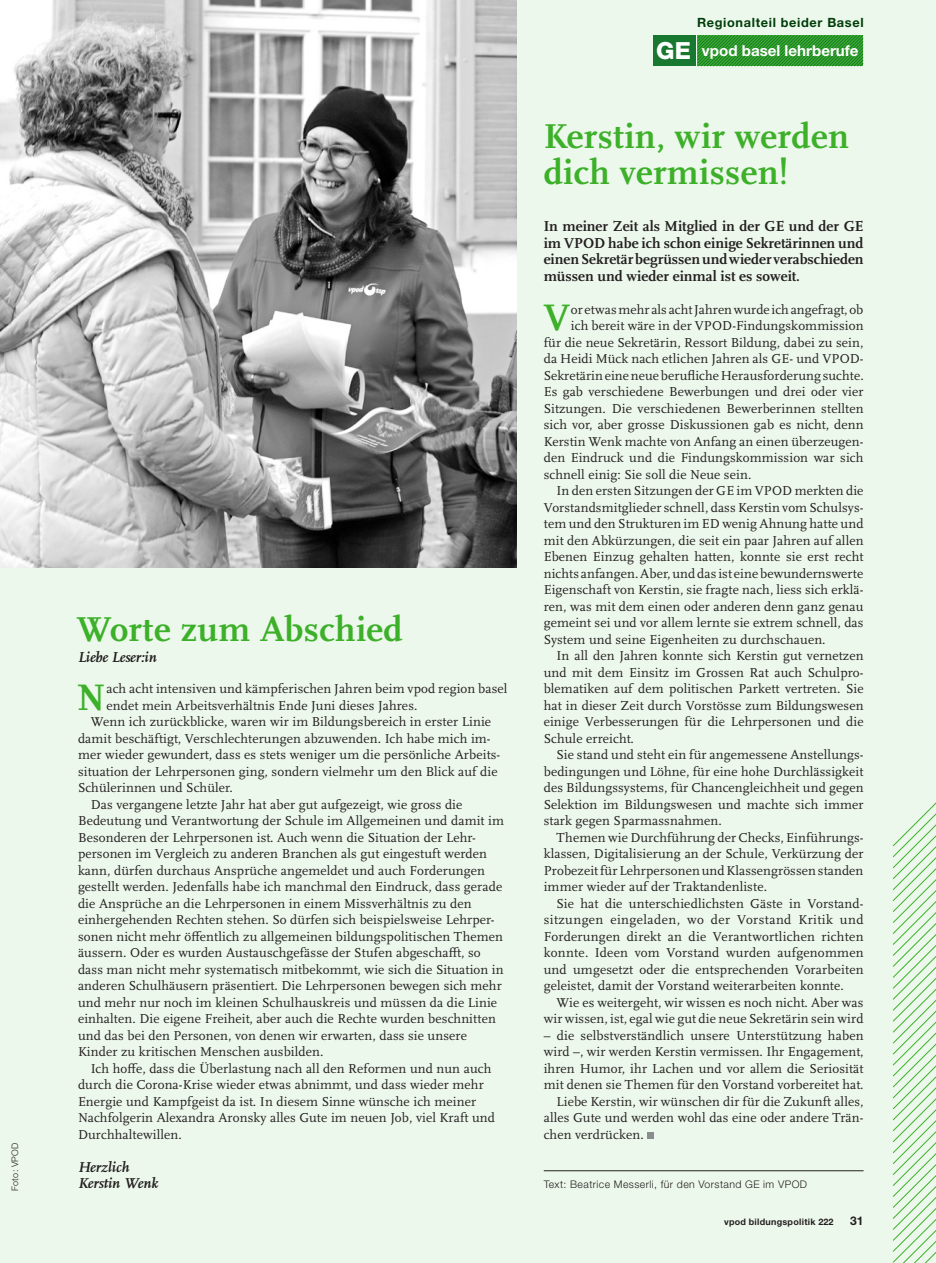
<style>
.page{position:relative;width:936px;height:1263px;background:#fff}
.page>*{position:absolute;margin:0;border:0;box-sizing:border-box;transform-origin:0 0}
.R-_Block_Cap{font:700 38.55px "Scala Pro";color:#3db02a}
.R-_Titel{font:700 36px/36px "Scala Pro";letter-spacing:.01em;color:#3db02a}
.Buch_Angaben_Neg_65{font:800 23.7px "Helvetica Neue LT Std";color:#fff}
.Buch_Angaben_Neg_65-2{font:700 15.15px "Helvetica Neue LT Std";color:#fff}
.R-_Einleitung{font:700 15px/16.5px "Scala Pro";color:#231f20;text-align:justify}
.R-_Einleitung-2{font:italic 700 15px "Scala Pro";color:#231f20}
.R-_Titel_Zwischen{font:italic 700 15px "Scala Pro";letter-spacing:-.005em;color:#231f20}
.Block_Scala_9pt_einz{font:13.5px/16.5px "Scala Pro";letter-spacing:.01em;color:#231f20;text-align:justify}
.R-_Block_Cap-2{font:13.5px/16.5px "Scala Pro";letter-spacing:.01em;color:#231f20}
.Rubrik_oben{font:700 12.75px "Helvetica Neue LT Std";letter-spacing:.05em;color:#003d09}
.t1{font:700 12px "Helvetica Neue LT Std";color:#231f20}
.Autor_45H_7_LINIE{font:300 10.5px "Helvetica Neue LT Std";letter-spacing:.04em;color:#231f20}
.t2{font:700 9px "Helvetica Neue LT Std";letter-spacing:.03em;color:#231f20}
.Credit_vertical_45_H{font:300 9px "Helvetica Neue LT Std";letter-spacing:.02em;color:#231f20}
</style>
<div class="page">
<div style="left:0;top:0;width:935px;height:1263px;background:#edf8ec"></div>
<hr style="left:543px;top:1170px;width:320px;height:1px;background:#231f20">
<div style="left:647px;top:1132px;width:6px;height:7px;background:#8a8c8f"></div>
<img style="left:0;top:0;width:517px;height:567px">
<svg style="left:892px;top:803px;width:43px;height:460px"></svg>
<div style="left:652px;top:35px;width:43px;height:31px;background:#18782f"></div>
<svg style="left:697px;top:35px;width:166px;height:32px;background:#319931"></svg>
<p class="Credit_vertical_45_H" style="left:9px;top:1191px;width:49px;rotate:-90deg">Foto: VPOD</p>
<p class="R-_Titel" style="left:77px;top:611px;width:327px">Worte zum Abschied</p>
<p class="R-_Titel_Zwischen" style="left:78px;top:648px;width:80px">Liebe Leser:in</p>
<p class="R-_Block_Cap" style="left:77px;top:675px;width:30px">N</p>
<p class="R-_Block_Cap-2" style="left:106px;top:681px;width:402px">ach acht intensiven und kämpferischen Jahren beim vpod region basel endet mein Arbeitsverhältnis Ende Juni dieses Jahres.</p>
<p class="Block_Scala_9pt_einz" style="left:78px;top:714px;width:424px;text-align:left;text-indent:13px">Wenn ich zurückblicke, waren wir im Bildungsbereich in erster Linie damit beschäftigt, Verschlechterungen abzuwenden. Ich habe mich im&shy;mer wieder gewundert, dass es stets weniger um die persönliche Arbeits&shy;situation der Lehrpersonen ging, sondern vielmehr um den Blick auf die Schülerinnen und Schüler.</p>
<p class="Block_Scala_9pt_einz" style="left:78px;top:796px;width:427px;text-align:left;text-indent:13px">Das vergangene letzte Jahr hat aber gut aufgezeigt, wie gross die Bedeutung und Verantwortung der Schule im Allgemeinen und damit im Besonderen der Lehrpersonen ist. Auch wenn die Situation der Lehr&shy;personen im Vergleich zu anderen Branchen als gut eingestuft werden kann, dürfen durchaus Ansprüche angemeldet und auch Forderungen gestellt werden. Jedenfalls habe ich manchmal den Eindruck, dass gerade die Ansprüche an die Lehrpersonen in einem Missverhältnis zu den einhergehenden Rechten stehen. So dürfen sich beispielsweise Lehrper&shy;sonen nicht mehr öffentlich zu allgemeinen bildungspolitischen Themen äussern. Oder es wurden Austauschgefässe der Stufen abgeschafft, so dass man nicht mehr systematisch mitbekommt, wie sich die Situation in anderen Schulhäusern präsentiert. Die Lehrpersonen bewegen sich mehr und mehr nur noch im kleinen Schulhauskreis und müssen da die Linie einhalten. Die eigene Freiheit, aber auch die Rechte wurden beschnitten und das bei den Personen, von denen wir erwarten, dass sie unsere Kinder zu kritischen Menschen ausbilden.</p>
<p class="Block_Scala_9pt_einz" style="left:78px;top:1060px;width:418px;text-align:left;text-indent:13px">Ich hoffe, dass die Überlastung nach all den Reformen und nun auch durch die Corona-Krise wieder etwas abnimmt, und dass wieder mehr Energie und Kampfgeist da ist. In diesem Sinne wünsche ich meiner Nachfolgerin Alexandra Aronsky alles Gute im neuen Job, viel Kraft und Durchhaltewillen.</p>
<p class="R-_Einleitung-2" style="left:78px;top:1158px;width:53px">Herzlich</p>
<p class="R-_Einleitung-2" style="left:78px;top:1175px;width:82px">Kerstin Wenk</p>
<p class="Rubrik_oben" style="left:697px;top:15px;width:168px">Regionalteil beider Basel</p>
<p class="Buch_Angaben_Neg_65" style="left:656px;top:37px;width:36px">GE</p>
<p class="Buch_Angaben_Neg_65-2" style="left:702px;top:41px;width:158px">vpod basel lehrberufe</p>
<p class="R-_Titel" style="left:543px;top:118px;width:307px">Kerstin, wir werden dich vermissen!</p>
<p class="R-_Einleitung" style="left:543px;top:218px;width:321px">In meiner Zeit als Mitglied in der GE und der GE im VPOD habe ich schon einige Sekretärinnen und einen Sekretär begrüssen und wieder verabschieden müssen und wieder einmal ist es soweit.</p>
<p class="R-_Block_Cap" style="left:544px;top:295px;width:27px">V</p>
<p class="R-_Block_Cap-2" style="left:571px;top:301px;width:294px">or etwas mehr als acht Jahren wurde ich angefragt, ob</p>
<p class="R-_Block_Cap-2" style="left:571px;top:318px;width:294px">ich bereit wäre in der VPOD-Findungskommission</p>
<p class="R-_Block_Cap-2" style="left:543px;top:334px;width:321px">für die neue Sekretärin, Ressort Bildung, dabei zu sein,</p>
<p class="R-_Block_Cap-2" style="left:543px;top:351px;width:321px">da Heidi Mück nach etlichen Jahren als GE- und VPOD-</p>
<p class="R-_Block_Cap-2" style="left:543px;top:367px;width:321px">Sekretärin eine neue berufliche Herausforderung suchte.</p>
<p class="R-_Block_Cap-2" style="left:543px;top:384px;width:321px">Es gab verschiedene Bewerbungen und drei oder vier</p>
<p class="R-_Block_Cap-2" style="left:543px;top:400px;width:321px">Sitzungen. Die verschiedenen Bewerberinnen stellten</p>
<p class="R-_Block_Cap-2" style="left:543px;top:417px;width:321px">sich vor, aber grosse Diskussionen gab es nicht, denn</p>
<p class="R-_Block_Cap-2" style="left:543px;top:433px;width:321px">Kerstin Wenk machte von Anfang an einen überzeugen-</p>
<p class="R-_Block_Cap-2" style="left:543px;top:450px;width:321px">den Eindruck und die Findungskommission war sich</p>
<p class="R-_Block_Cap-2" style="left:543px;top:466px;width:209px">schnell einig: Sie soll die Neue sein.</p>
<p class="Block_Scala_9pt_einz" style="left:543px;top:483px;width:321px;text-indent:13px">In den ersten Sitzungen der GE im VPOD merkten die Vorstandsmitglieder schnell, dass Kerstin vom Schulsys&shy;tem und den Strukturen im ED wenig Ahnung hatte und mit den Abkürzungen, die seit ein paar Jahren auf allen Ebenen Einzug gehalten hatten, konnte sie erst recht nichts anfangen. Aber, und das ist eine bewundernswerte Eigenschaft von Kerstin, sie fragte nach, liess sich erklä&shy;ren, was mit dem einen oder anderen denn ganz genau gemeint sei und vor allem lernte sie extrem schnell, das System und seine Eigenheiten zu durchschauen.</p>
<p class="Block_Scala_9pt_einz" style="left:543px;top:648px;width:321px;text-indent:13px">In all den Jahren konnte sich Kerstin gut vernetzen und mit dem Einsitz im Grossen Rat auch Schulpro&shy;blematiken auf dem politischen Parkett vertreten. Sie hat in dieser Zeit durch Vorstösse zum Bildungswesen einige Verbesserungen für die Lehrpersonen und die Schule erreicht.</p>
<p class="Block_Scala_9pt_einz" style="left:543px;top:747px;width:321px;text-indent:13px">Sie stand und steht ein für angemessene Anstellungs&shy;bedingungen und Löhne, für eine hohe Durchlässigkeit des Bildungssystems, für Chancengleichheit und gegen Selektion im Bildungswesen und machte sich immer stark gegen Sparmassnahmen.</p>
<p class="Block_Scala_9pt_einz" style="left:543px;top:829px;width:321px;text-indent:13px">Themen wie Durchführung der Checks, Einführungs&shy;klassen, Digitalisierung an der Schule, Verkürzung der Probezeit für Lehrpersonen und Klassengrössen standen immer wieder auf der Traktandenliste.</p>
<p class="Block_Scala_9pt_einz" style="left:543px;top:895px;width:321px;text-indent:13px">Sie hat die unterschiedlichsten Gäste in Vorstand&shy;sitzungen eingeladen, wo der Vorstand Kritik und Forderungen direkt an die Verantwortlichen richten konnte. Ideen vom Vorstand wurden aufgenommen und umgesetzt oder die entsprechenden Vorarbeiten geleistet, damit der Vorstand weiterarbeiten konnte.</p>
<p class="Block_Scala_9pt_einz" style="left:543px;top:994px;width:321px;text-align:right">Wie es weitergeht, wir wissen es noch nicht. Aber was wir wissen, ist, egal wie gut die neue Sekretärin sein wird</p>
<p class="Block_Scala_9pt_einz" style="left:543px;top:1027px;width:321px">– die selbstverständlich unsere Unterstützung haben wird –, wir werden Kerstin vermissen. Ihr Engagement, ihren Humor, ihr Lachen und vor allem die Seriosität mit denen sie Themen für den Vorstand vorbereitet hat.</p>
<p class="Block_Scala_9pt_einz" style="left:543px;top:1093px;width:321px;text-indent:13px">Liebe Kerstin, wir wünschen dir für die Zukunft alles, alles Gute und werden wohl das eine oder andere Trän&shy;chen verdrücken.</p>
<p class="Autor_45H_7_LINIE" style="left:543px;top:1178px;width:265px">Text: Beatrice Messerli, für den Vorstand GE im VPOD</p>
<p class="t2" style="left:724px;top:1216px;width:111px">vpod bildungspolitik 222</p>
<p class="t1" style="left:850px;top:1213px;width:15px">31</p>
</div>
